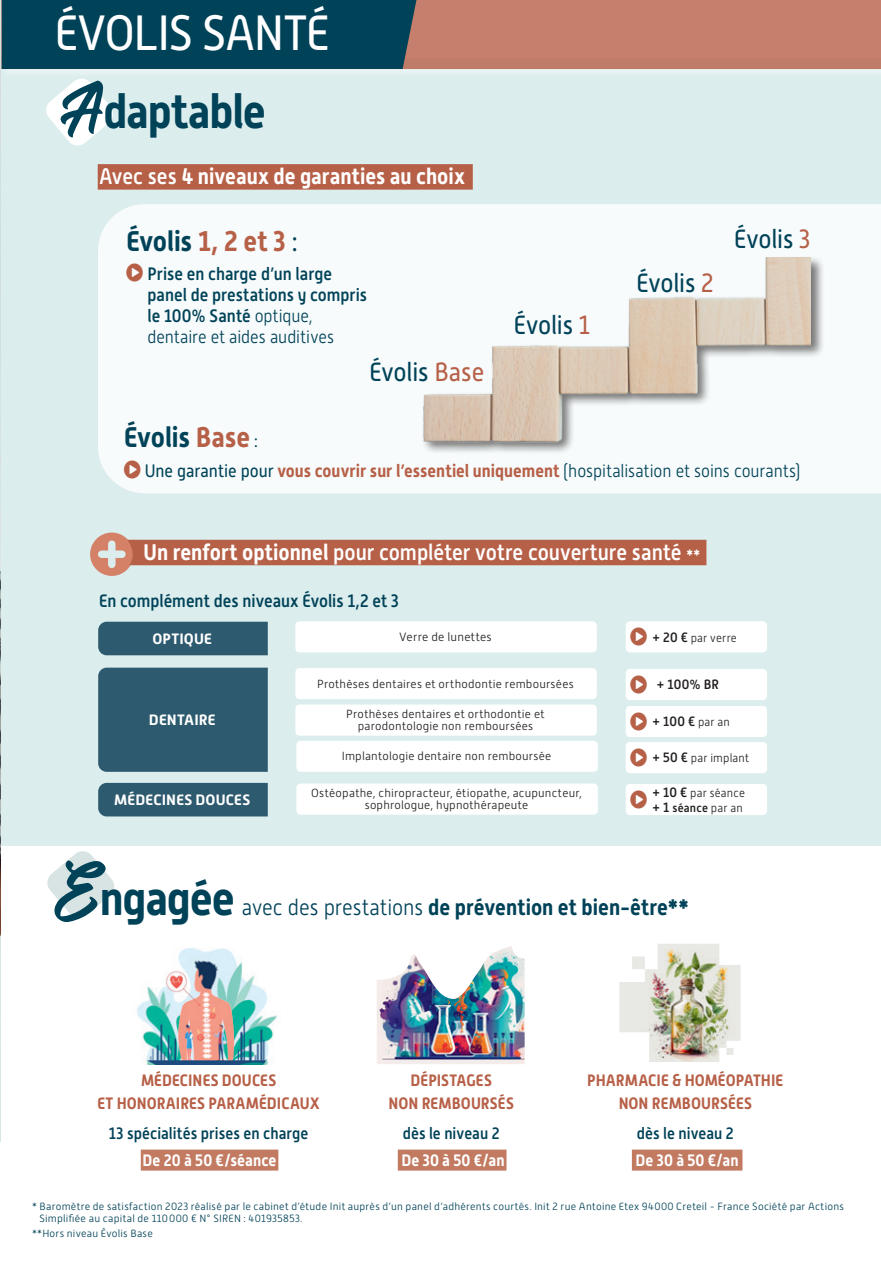
<style>
.page{position:relative;width:881px;height:1263px;background:#fff}
.page>*{position:absolute;margin:0;border:0;box-sizing:border-box;transform-origin:0 0}
.t1{font:49.5px "Alwyn New";letter-spacing:-.03em;color:#fff;scale:.93 1}
.t2{font:700 48px "Alwyn New";letter-spacing:-.025em;color:#004258;scale:.91 1}
.t3{font:700 28.5px "Alwyn New";letter-spacing:-.005em;color:#004258;scale:.91 1}
.t4{font:26.4px "Alwyn New";letter-spacing:-.01em;color:#004258;scale:.91 1}
.t5{font:500 22.5px "Alwyn New";color:#fff;scale:.91 1}
.t6{font:700 22.5px "Alwyn New";color:#004258;scale:.91 1}
.t7{font:700 22.5px "Alwyn New";color:#fff;scale:.91 1}
.t8{font:500 18px/21px "Alwyn New";color:#004258;scale:.91 1}
.t9{font:700 18px "Alwyn New";color:#b76048;scale:.91 1}
.t10{font:700 16.5px/22.5px "Alwyn New";letter-spacing:.005em;color:#b76048;text-align:center;scale:.91 1}
.t11{font:500 16.5px "Alwyn New";letter-spacing:.005em;color:#004258;scale:.91 1}
.t12{font:700 16.5px "Alwyn New";letter-spacing:.01em;color:#fff;scale:.91 1}
.t13{font:700 15px "Alwyn New";letter-spacing:.01em;color:#fff}
.t14{font:500 13.5px "Alwyn New";letter-spacing:.01em;color:#231f20;scale:.95 1}
.t15{font:300 12px/15px "Alwyn New";letter-spacing:.015em;color:#231f20;scale:.95 1}
.t16{font:300 12px "Alwyn New";letter-spacing:.015em;color:#231f20}
.t17{font:300 11.85px/11.9px "Alwyn New";letter-spacing:.02em;color:#231f20;text-align:center}
.t18{font:300 10.5px/12px "Alwyn New";letter-spacing:.025em;color:#004258}
.s1{font-family:"Hanglatter";font-weight:400;font-size:57px}
.s2{font-weight:500}
.s3{color:#b76048}
.s4{font-weight:400}
.s5{font-weight:300}
.s6{font-weight:400;font-size:18px}
.s7{font-weight:400;color:#004258}
.s8{font-weight:300;color:#004258}
.s9{font-weight:700}
.s10{font-size:15px}
.s11{font-weight:500;font-size:13.5px}
.s12{font-weight:300;font-size:12px}
.s13{font-family:"Hanglatter";font-weight:400;font-size:64.5px}
</style>
<div class="page">
<div style="left:0;top:58px;width:880px;height:788px;background:#dbeded"></div>
<img style="left:0;top:81px;width:1px;height:1060px">
<div style="left:98px;top:204px;width:782px;height:289px;background:#f7fbfb"></div>
<div style="left:0;top:0;width:880px;height:81px;background:#e1efef"></div>
<div style="left:1px;top:0;width:879px;height:69px;background:#c57f6c"></div>
<div style="left:2px;top:0;width:414px;height:69px;background:#004258"></div>
<div style="left:421px;top:255px;width:403px;height:200px;background:#231f20;opacity:.75"></div>
<img style="left:396px;top:258px;width:414px;height:205px">
<svg style="left:46px;top:79px;width:67px;height:67px"></svg>
<svg style="left:47px;top:851px;width:67px;height:67px"></svg>
<div style="left:141px;top:1149px;width:137px;height:21px;background:#c27a61"></div>
<div style="left:397px;top:1149px;width:109px;height:21px;background:#c27a61"></div>
<div style="left:631px;top:1149px;width:111px;height:21px;background:#c27a61"></div>
<div style="left:138px;top:540px;width:568px;height:25px;background:#b76048"></div>
<svg style="left:90px;top:532px;width:48px;height:44px"></svg>
<div style="left:295px;top:621px;width:301px;height:31px;background:#fff;border-radius:4px"></div>
<div style="left:625px;top:621px;width:141px;height:31px;background:#fff;border-radius:4px"></div>
<div style="left:625px;top:669px;width:141px;height:31px;background:#fff;border-radius:4px"></div>
<div style="left:625px;top:706px;width:141px;height:31px;background:#fff;border-radius:4px"></div>
<div style="left:625px;top:742px;width:141px;height:31px;background:#fff;border-radius:4px"></div>
<div style="left:625px;top:784px;width:141px;height:31px;background:#fff;border-radius:4px"></div>
<div style="left:98px;top:622px;width:170px;height:33px;background:#2d5a6f"></div>
<div style="left:98px;top:783px;width:170px;height:33px;background:#2d5a6f"></div>
<div style="left:98px;top:668px;width:170px;height:104px;background:#2d5a6f"></div>
<div style="left:295px;top:704px;width:301px;height:32px;background:#fff;border-radius:4px"></div>
<div style="left:295px;top:668px;width:301px;height:31px;background:#fff;border-radius:4px"></div>
<div style="left:296px;top:741px;width:301px;height:31px;background:#fff;border-radius:4px"></div>
<div style="left:296px;top:783px;width:301px;height:32px;background:#fff;border-radius:4px"></div>
<img style="left:137px;top:948px;width:140px;height:116px">
<img style="left:377px;top:946px;width:147px;height:118px">
<img style="left:619px;top:944px;width:121px;height:118px">
<div style="left:98px;top:164px;width:374px;height:26px;background:#b76048"></div>
<svg style="left:126px;top:263px;width:17px;height:19px"></svg>
<svg style="left:124px;top:460px;width:16px;height:18px"></svg>
<h1 class="t1" style="left:55px;top:5px;width:297px">ÉVOLIS SANTÉ</h1>
<h2 class="t2" style="left:60px;top:84px;width:228px"><span class="s1">A</span>daptable</h2>
<h3 class="t7" style="left:99px;top:164px;width:403px"><span class="s2">Avec ses</span> 4 niveaux de garanties au choix</h3>
<h3 class="t3" style="left:126px;top:224px;width:190px">Évolis <span class="s3">1, 2 et 3</span> <span class="s4">:</span></h3>
<h3 class="t8" style="left:147px;top:263px;width:243px">Prise en charge d’un large panel de prestations y compris le 100% Santé <span class="s5">optique, dentaire et aides auditives</span></h3>
<h3 class="t4" style="left:369px;top:357px;width:128px">Évolis <span class="s3">Base</span></h3>
<h3 class="t4" style="left:513px;top:310px;width:85px">Évolis <span class="s3">1</span></h3>
<h3 class="t4" style="left:636px;top:268px;width:87px">Évolis <span class="s3">2</span></h3>
<h3 class="t4" style="left:734px;top:224px;width:85px">Évolis <span class="s3">3</span></h3>
<h3 class="t3" style="left:124px;top:421px;width:148px">Évolis <span class="s3">Base</span> <span class="s6">:</span></h3>
<h3 class="t9" style="left:145px;top:460px;width:722px"><span class="s7">Une garantie pour</span> vous couvrir sur l’essentiel uniquement <span class="s8">(hospitalisation et soins courants)</span></h3>
<h3 class="t5" style="left:143px;top:539px;width:613px"><span class="s9">Un renfort optionnel</span> pour compléter votre couverture santé <span class="s10">**</span></h3>
<h3 class="t8" style="left:99px;top:590px;width:331px">En complément des niveaux Évolis 1,2 et 3</h3>
<p class="t16" style="left:399px;top:630px;width:94px">Verre de lunettes</p>
<p class="t15" style="left:652px;top:630px;width:91px"><span class="s11">+ 20 €</span> par verre</p>
<p class="t14" style="left:656px;top:677px;width:67px">+ 100% BR</p>
<p class="t14" style="left:652px;top:714px;width:83px">+ 100 € <span class="s12">par an</span></p>
<p class="t15" style="left:652px;top:751px;width:104px"><span class="s11">+ 50 €</span> par implant</p>
<p class="t15" style="left:652px;top:785px;width:99px"><span class="s11">+ 10 €</span> par séance <span class="s11">+ 1</span> <span class="s2">séance</span> par an</p>
<h3 class="t13" style="left:152px;top:630px;width:61px">OPTIQUE</h3>
<p class="t17" style="left:317px;top:678px;width:258px">Prothèses dentaires et orthodontie remboursées</p>
<h3 class="t13" style="left:149px;top:711px;width:68px">DENTAIRE</h3>
<p class="t17" style="left:346px;top:708px;width:200px">Prothèses dentaires et orthodontie et parodontologie non remboursées</p>
<p class="t17" style="left:341px;top:750px;width:211px">Implantologie dentaire non remboursée</p>
<p class="t17" style="left:311px;top:787px;width:272px">Ostéopathe, chiropracteur, étiopathe, acupuncteur, sophrologue, hypnothérapeute</p>
<h3 class="t13" style="left:114px;top:791px;width:137px">MÉDECINES DOUCES</h3>
<h2 class="t2" style="left:54px;top:870px;width:201px"><span class="s13">E</span>ngagée</h2>
<h3 class="t6" style="left:242px;top:894px;width:492px"><span class="s5">avec des prestations</span> de prévention et bien-être**</h3>
<h3 class="t10" style="left:97px;top:1069px;width:246px">MÉDECINES DOUCES<br>ET HONORAIRES PARAMÉDICAUX</h3>
<h3 class="t10" style="left:388px;top:1069px;width:139px">DÉPISTAGES<br>NON REMBOURSÉS</h3>
<h3 class="t10" style="left:587px;top:1069px;width:217px">PHARMACIE &amp; HOMÉOPATHIE<br>NON REMBOURSÉES</h3>
<h3 class="t11" style="left:109px;top:1124px;width:221px">13 spécialités prises en charge</h3>
<h3 class="t12" style="left:143px;top:1151px;width:148px">De 20 à 50 €/séance</h3>
<h3 class="t11" style="left:402px;top:1124px;width:108px">dès le niveau 2</h3>
<h3 class="t12" style="left:401px;top:1151px;width:115px">De 30 à 50 €/an</h3>
<h3 class="t11" style="left:636px;top:1124px;width:108px">dès le niveau 2</h3>
<h3 class="t12" style="left:635px;top:1151px;width:115px">De 30 à 50 €/an</h3>
<p class="t18" style="left:39px;top:1200px;width:805px;text-indent:-8px">* Baromètre de satisfaction 2023 réalisé par le cabinet d’étude Init auprès d’un panel d’adhérents courtés. Init 2 rue Antoine Etex 94000 Creteil - France Société par Actions<br>Simplifiée au capital de 110000 € N° SIREN : 401935853.</p>
<p class="t18" style="left:32px;top:1227px;width:122px">**Hors niveau Évolis Base</p>
</div>
